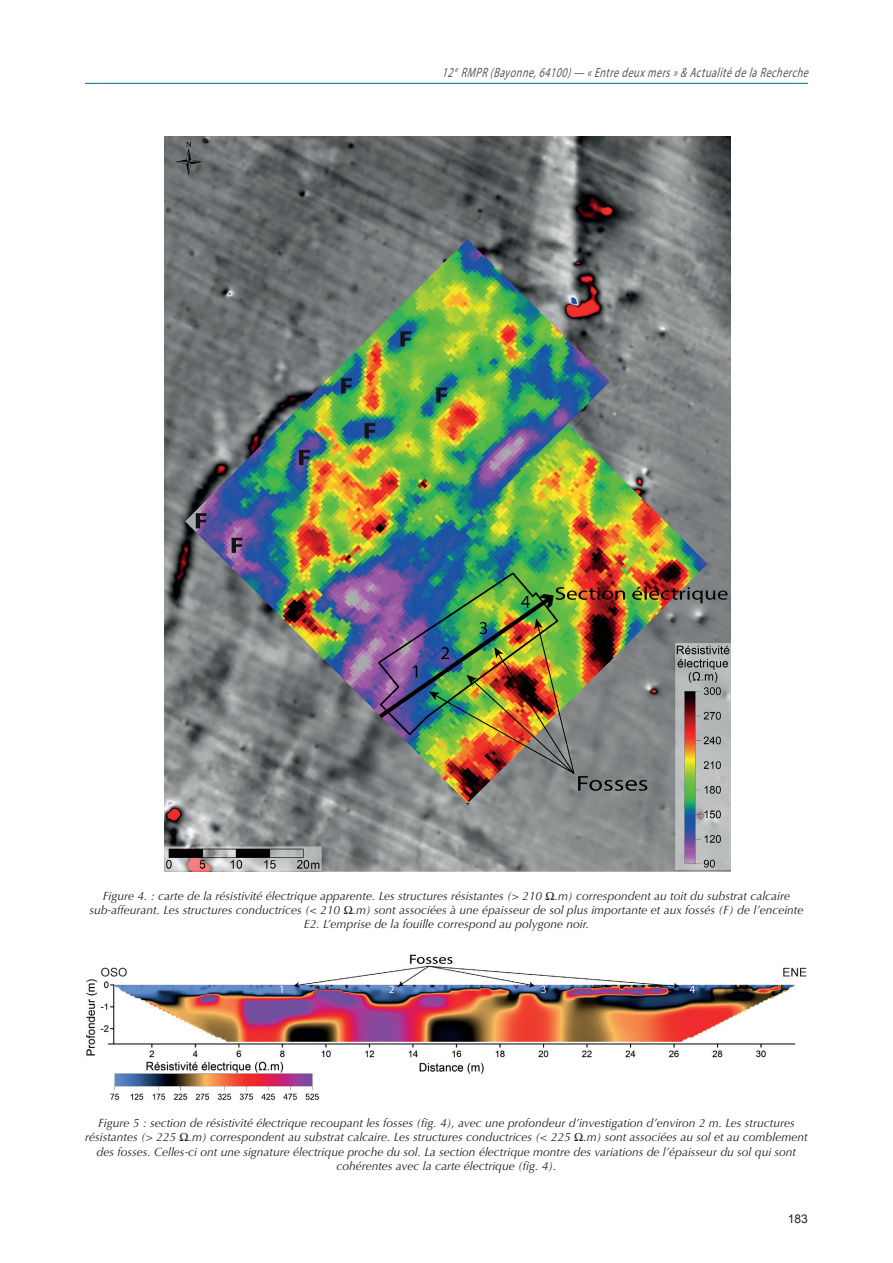
<style>
.page{position:relative;width:893px;height:1263px;background:#fff}
.page>*{position:absolute;margin:0;border:0;box-sizing:border-box;transform-origin:0 0}
.t1{font:italic 13.5px "Myriad Pro";color:#57585a;scale:.75 1}
.t2{font:italic 12px/14.4px "Optima";color:#231f20;text-align:center}
.t3{font:12px "Arial";color:#231f20}
</style>
<div class="page">
<hr style="left:85px;top:83px;width:723px;height:1px;background:#01677f">
<img style="left:164px;top:136px;width:566px;height:735px">
<img style="left:86px;top:954px;width:721px;height:146px">
<p class="t1" style="left:442px;top:64px;width:495px">12<sup>e</sup> RMPR(Bayonne,64100)— «Entredeuxmers»&amp;ActualitédelaRecherche</p>
<p class="t2" style="left:90px;top:888px;width:715px">Figure 4. : carte de la résistivité électrique apparente. Les structures résistantes (&gt; 210 Ω.m) correspondent au toit du substrat calcaire sub-affeurant. Les structures conductrices (&lt; 210 Ω.m) sont associées à une épaisseur de sol plus importante et aux fossés (F) de l’enceinte<br>E2. L’emprise de la fouille correspond au polygone noir.</p>
<p class="t2" style="left:85px;top:1116px;width:724px">Figure 5 : section de résistivité électrique recoupant les fosses (fig. 4), avec une profondeur d’investigation d’environ 2 m. Les structures résistantes (&gt; 225 Ω.m) correspondent au substrat calcaire. Les structures conductrices (&lt; 225 Ω.m) sont associées au sol et au comblement des fosses. Celles-ci ont une signature électrique proche du sol. La section électrique montre des variations de l’épaisseur du sol qui sont cohérentes avec la carte électrique (fig. 4).</p>
<p class="t3" style="left:788px;top:1210px;width:22px">183</p>
</div>
